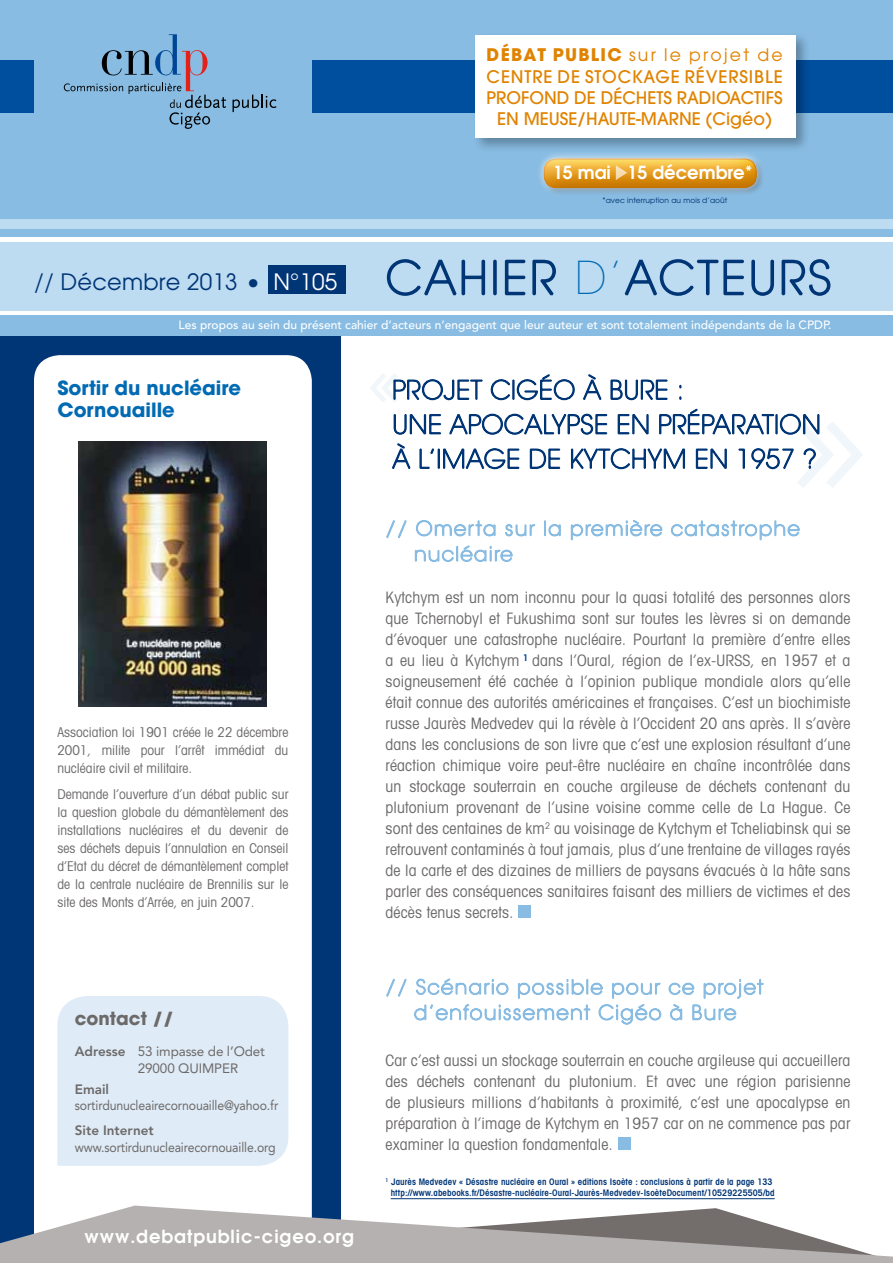
<style>
.page{position:relative;width:893px;height:1263px;background:#fff}
.page>*{position:absolute;margin:0;border:0;box-sizing:border-box;transform-origin:0 0}
.t1{font:22.5px "Avant Garde";letter-spacing:.01em;color:#003576}
.t2{font:700 19.5px/22.5px "Avant Garde";color:#006ab3}
.t3{font:600 18px "Avant Garde";letter-spacing:.05em;color:#fff}
.t4{font:600 18px "Avant Garde";color:#fff}
.t5{font:700 18px "Avant Garde";color:#6c6969}
.t6{font:500 17.25px/21.3px "Avant Garde";color:#e08300;text-align:center}
.t7{font:condensed 15.75px/21px "Avant Garde";letter-spacing:.01em;color:#6c6969;text-align:justify}
.t8{font:condensed 13.5px/18px "Avant Garde";color:#6c6969;text-align:justify}
.t9{font:13.5px "Avenir";letter-spacing:-.01em;color:#6c6969;scale:.91 1}
.t10{font:13.5px/16.5px "Avenir";letter-spacing:-.01em;color:#6c6969}
.t11{font:800 13.5px "Avenir";color:#6c6969}
.t12{font:500 12px "Avenir";color:#fff}
.t13{font:600 condensed 9px/10.8px "Avant Garde";letter-spacing:.01em;color:#003576;text-align:center}
.t14{font:7.5px "Avant Garde";letter-spacing:.01em;color:#003576}
.s1{font-weight:700}
.s2{font-weight:400}
.s3{color:#fff}
.s4{font-weight:800}
</style>
<div class="page">
<div style="left:0;top:315px;width:893px;height:948px;background:#003576"></div>
<div style="left:342px;top:267px;width:551px;height:994px;background:#fff"></div>
<div style="left:0;top:0;width:893px;height:219px;background:#88bce2"></div>
<div style="left:0;top:315px;width:893px;height:20px;background:#88bce2"></div>
<div style="left:0;top:235px;width:893px;height:76px;background:#bddbf1"></div>
<hr style="left:0;top:237px;width:893px;height:4px;background:#fff">
<div style="left:0;top:226px;width:893px;height:11px;background:#88bce2"></div>
<div style="left:0;top:219px;width:893px;height:10px;background:#bddbf1"></div>
<div style="left:34px;top:355px;width:278px;height:908px;background:#fff;border-radius:26px"></div>
<div style="left:312px;top:60px;width:581px;height:53px;background:#004e9e"></div>
<div style="left:0;top:60px;width:34px;height:53px;background:#004e9e"></div>
<svg style="left:386px;top:259px;width:100px;height:37px"></svg>
<div style="left:493px;top:260px;width:4px;height:35px;border:2px solid #003576"></div>
<svg style="left:504px;top:259px;width:52px;height:37px"></svg>
<svg style="left:624px;top:259px;width:207px;height:37px"></svg>
<svg style="left:386px;top:520px;width:21px;height:19px"></svg>
<svg style="left:415px;top:520px;width:81px;height:17px"></svg>
<svg style="left:505px;top:524px;width:31px;height:13px"></svg>
<svg style="left:544px;top:520px;width:17px;height:17px"></svg>
<svg style="left:570px;top:520px;width:93px;height:21px"></svg>
<svg style="left:670px;top:520px;width:130px;height:21px"></svg>
<svg style="left:414px;top:545px;width:99px;height:17px"></svg>
<div style="left:518px;top:905px;width:13px;height:13px;background:#88bce2"></div>
<svg style="left:386px;top:978px;width:276px;height:47px"></svg>
<svg style="left:668px;top:979px;width:96px;height:42px"></svg>
<div style="left:618px;top:1137px;width:12px;height:13px;background:#88bce2"></div>
<svg style="left:233px;top:95px;width:44px;height:17px"></svg>
<svg style="left:64px;top:34px;width:162px;height:95px"></svg>
<svg style="left:0;top:1205px;width:893px;height:58px;fill:#b5b1b0"></svg>
<div style="left:473px;top:32px;width:338px;height:121px;background:#000;opacity:.3"></div>
<div style="left:476px;top:35px;width:320px;height:103px;background:#fff"></div>
<div style="left:536px;top:150px;width:228px;height:46px;background:#fff;opacity:.75"></div>
<div style="left:542px;top:156px;width:216px;height:33px;background:#848687;opacity:.33"></div>
<svg style="left:616px;top:165px;width:11px;height:15px"></svg>
<div style="left:268px;top:265px;width:77px;height:29px;background:#003576"></div>
<svg style="left:370px;top:374px;width:493px;height:114px"></svg>
<div style="left:57px;top:996px;width:231px;height:170px;background:#dfebf6"></div>
<img style="left:79px;top:442px;width:188px;height:264px">
<hr style="left:391px;top:1198px;width:384px;height:1px;background:#003576">
<p class="t6" style="left:487px;top:44px;width:298px"><span class="s1">débat public</span> <span class="s2">sur le projet de<br></span>CENTRE DE STOCKAGE RÉVERSIBLE<br>PROFOND DE DÉCHETS RADIOACTIFS<br>EN MEUSE/HAUTE-MARNE (CIGÉO)</p>
<p class="t4" style="left:553px;top:161px;width:201px">15 mai 15 décembre*</p>
<h1 class="t1" style="left:34px;top:268px;width:305px">// Décembre 2013 • <span class="s3">N°105</span></h1>
<p class="t14" style="left:602px;top:195px;width:127px">*avec interruption au mois d’août</p>
<p class="t12" style="left:179px;top:318px;width:654px">Les propos au sein du présent cahier d’acteurs n’engagent que leur auteur et sont totalement indépendants de la CPDP.</p>
<p class="t2" style="left:57px;top:376px;width:185px">Sortir du nucléaire<br>Cornouaille</p>
<p class="t8" style="left:57px;top:722px;width:232px">Association loi 1901 créée le 22 décembre 2001, milite pour l’arrêt immédiat du nucléaire civil et militaire.</p>
<p class="t8" style="left:57px;top:785px;width:232px">Demande l’ouverture d’un débat public sur la question globale du démantèlement des installations nucléaires et du devenir de ses déchets depuis l’annulation en Conseil d’Etat du décret de démantèlement complet de la centrale nucléaire de Brennilis sur le site des Monts d’Arrée, en juin 2007.</p>
<p class="t7" style="left:386px;top:586px;width:466px">Kytchym est un nom inconnu pour la quasi totalité des personnes alors que Tchernobyl et Fukushima sont sur toutes les lèvres si on demande d’évoquer une catastrophe nucléaire. Pourtant la première d’entre elles a eu lieu à Kytchym <sup>1</sup> dans l’Oural, région de l’ex-URSS, en 1957 et a soigneusement été cachée à l’opinion publique mondiale alors qu’elle était connue des autorités américaines et françaises. C’est un biochimiste russe Jaurès Medvedev qui la révèle à l’Occident 20 ans après. Il s’avère dans les conclusions de son livre que c’est une explosion résultant d’une réaction chimique voire peut-être nucléaire en chaîne incontrôlée dans un stockage souterrain en couche argileuse de déchets contenant du plutonium provenant de l’usine voisine comme celle de La Hague. Ce sont des centaines de km<sup>2</sup> au voisinage de Kytchym et Tcheliabinsk qui se retrouvent contaminés à tout jamais, plus d’une trentaine de villages rayés de la carte et des dizaines de milliers de paysans évacués à la hâte sans parler des conséquences sanitaires faisant des milliers de victimes et des décès tenus secrets.</p>
<p class="t5" style="left:75px;top:1007px;width:101px">contact //</p>
<p class="t10" style="left:138px;top:1043px;width:129px;text-indent:-63px"><span class="s4">Adresse</span> 53 impasse de l’Odet<br>29000 QUIMPER</p>
<p class="t11" style="left:75px;top:1081px;width:36px">Email</p>
<p class="t9" style="left:75px;top:1097px;width:225px">sortirdunucleairecornouaille@yahoo.fr</p>
<p class="t11" style="left:75px;top:1122px;width:81px">Site Internet</p>
<p class="t9" style="left:75px;top:1139px;width:222px">www.sortirdunucleairecornouaille.org</p>
<p class="t3" style="left:84px;top:1224px;width:271px">www.debatpublic-cigeo.org</p>
<p class="t7" style="left:386px;top:1049px;width:466px">Car c’est aussi un stockage souterrain en couche argileuse qui accueillera des déchets contenant du plutonium. Et avec une région parisienne de plusieurs millions d’habitants à proximité, c’est une apocalypse en préparation à l’image de Kytchym en 1957 car on ne commence pas par examiner la question fondamentale.</p>
<p class="t13" style="left:386px;top:1176px;width:391px"><sup>1</sup> Jaurès Medvedev « Désastre nucléaire en Oural » editions Isoète : conclusions à partir de la page 133 http://www.abebooks.fr/Désastre-nucléaire-Oural-Jaurès-Medvedev-IsoèteDocument/10529225505/bd</p>
</div>
